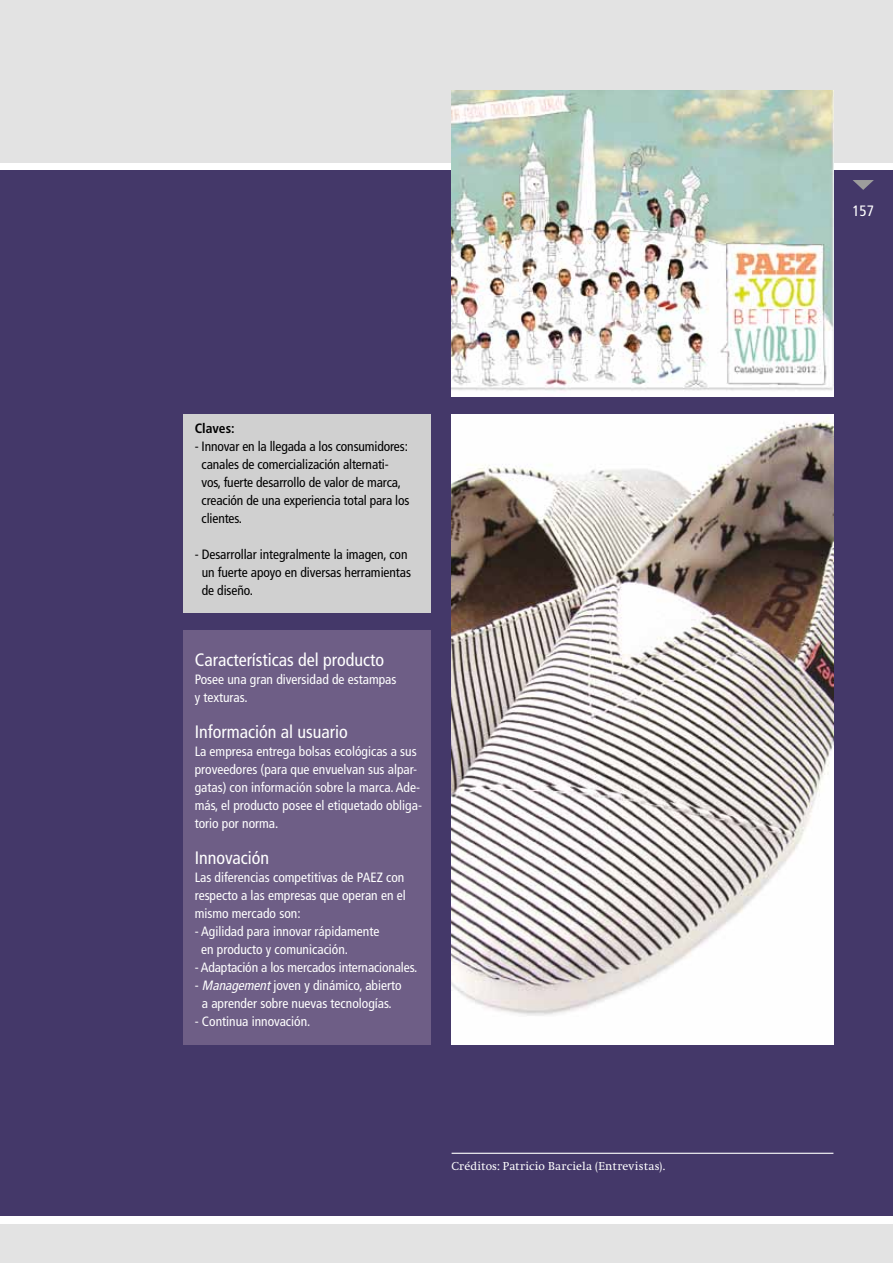
<style>
.page{position:relative;width:893px;height:1263px;background:#fff}
.page>*{position:absolute;margin:0;border:0;box-sizing:border-box;transform-origin:0 0}
.t1{font:condensed 18px "Frutiger LT Std";color:#fff}
.t2{font:condensed 15px "Frutiger LT Std";color:#fff}
.t3{font:condensed 13.5px/18px "Frutiger LT Std";color:#fff}
.t4{font:condensed 13.5px/18px "Frutiger LT Std";letter-spacing:-.01em;color:#000}
.t5{font:700 condensed 13.5px "Frutiger LT Std";color:#000}
.t6{font:12px "Swift CEEF";letter-spacing:.015em;color:#fff}
.s1{font-style:italic}
</style>
<div class="page">
<div style="left:0;top:171px;width:893px;height:1044px;background:#443869"></div>
<div style="left:0;top:0;width:893px;height:162px;background:#e3e3e3"></div>
<div style="left:0;top:1224px;width:893px;height:39px;background:#e3e3e3"></div>
<div style="left:183px;top:630px;width:247px;height:414px;background:#6e5e86"></div>
<div style="left:183px;top:414px;width:247px;height:198px;background:#d0d0d0"></div>
<img style="left:452px;top:414px;width:381px;height:630px">
<img style="left:452px;top:90px;width:381px;height:306px">
<hr style="left:452px;top:1153px;width:381px;height:1px;background:#fff">
<svg style="left:853px;top:180px;width:21px;height:10px"></svg>
<p class="t5" style="left:195px;top:420px;width:42px">Claves:</p>
<p class="t4" style="left:202px;top:437px;width:209px;text-indent:-7px">- Innovar en la llegada a los consumidores: canales de comercialización alternati&shy;vos, fuerte desarrollo de valor de marca, creación de una experiencia total para los clientes.</p>
<p class="t4" style="left:202px;top:545px;width:211px;text-indent:-7px">- Desarrollar integralmente la imagen, con un fuerte apoyo en diversas herramientas de diseño.</p>
<h1 class="t1" style="left:195px;top:649px;width:191px">Características del producto</h1>
<p class="t3" style="left:195px;top:670px;width:203px">Posee una gran diversidad de estampas y texturas.</p>
<h1 class="t1" style="left:195px;top:721px;width:155px">Información al usuario</h1>
<p class="t3" style="left:195px;top:742px;width:229px">La empresa entrega bolsas ecológicas a sus proveedores (para que envuelvan sus alpar&shy;gatas) con información sobre la marca. Ade&shy;más, el producto posee el etiquetado obliga&shy;torio por norma.</p>
<h1 class="t1" style="left:195px;top:847px;width:76px">Innovación</h1>
<p class="t3" style="left:195px;top:868px;width:213px;text-align:justify">Las diferencias competitivas de PAEZ con respecto a las empresas que operan en el mismo mercado son:</p>
<p class="t3" style="left:201px;top:922px;width:180px;text-indent:-6px">- Agilidad para innovar rápidamente en producto y comunicación.</p>
<p class="t3" style="left:195px;top:958px;width:224px">- Adaptación a los mercados internacionales.</p>
<p class="t3" style="left:195px;top:976px;width:208px;text-align:center">- <span class="s1">Management</span>joven y dinámico, abierto a aprender sobre nuevas tecnologías.</p>
<p class="t3" style="left:195px;top:1012px;width:117px">- Continua innovación.</p>
<p class="t6" style="left:452px;top:1159px;width:215px">Créditos: Patricio Barciela (Entrevistas).</p>
<p class="t2" style="left:852px;top:202px;width:23px">157</p>
</div>
